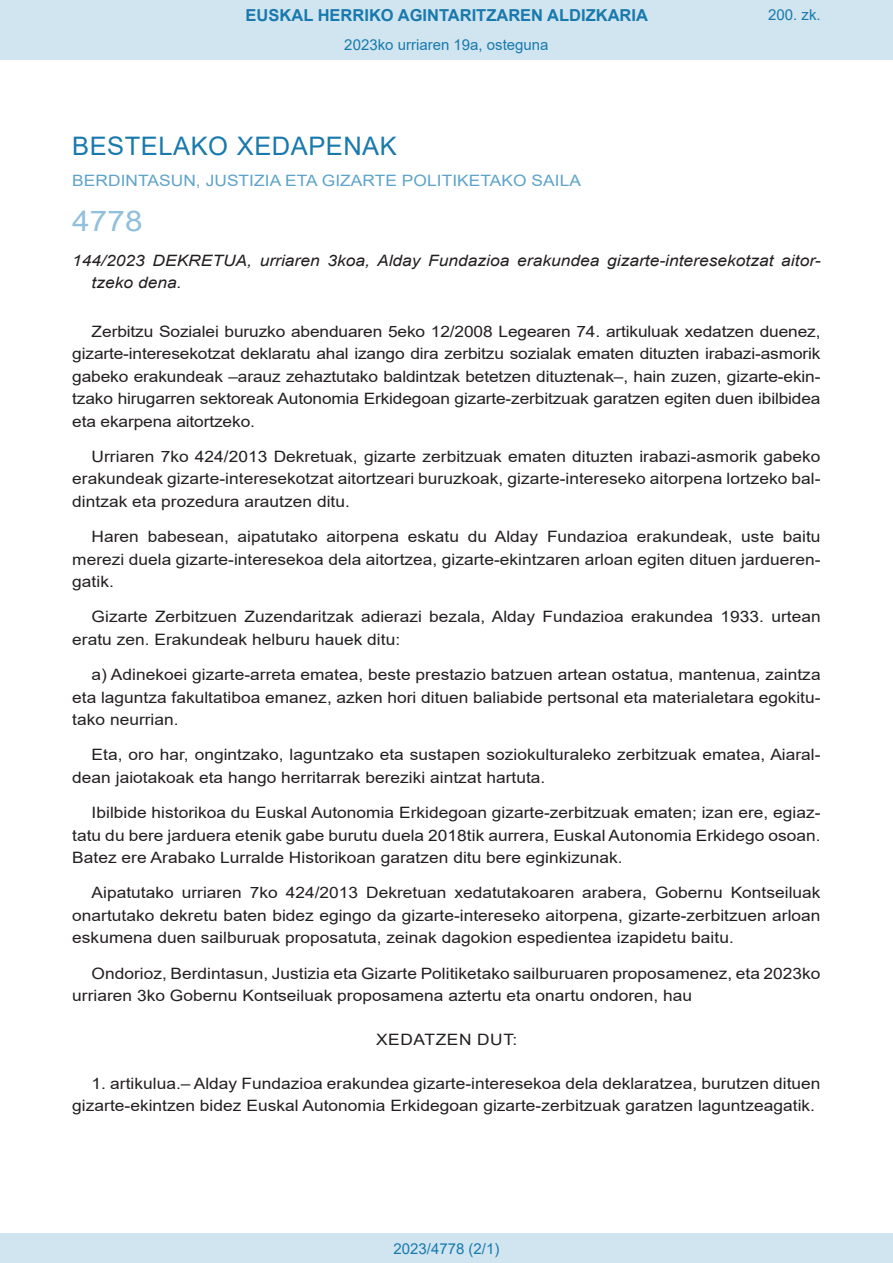
<style>
.page{position:relative;width:893px;height:1263px;background:#fff}
.page>*{position:absolute;margin:0;border:0;box-sizing:border-box;transform-origin:0 0}
.BOPVOrden{font:28.5px "Arial";color:#90c0db;scale:1.11 1}
.BOPVSeccion{font:25.5px "Arial";letter-spacing:.02em;color:#1879ad}
.t1{font:700 16.5px "Arial";color:#1879ad}
.BOPVDetalle{font:15.6px/22.5px "Arial";color:#231f20;text-align:justify;scale:1.11 1}
.BOPVTitulo{font:italic 15.6px/22.5px "Arial";color:#231f20;scale:1.11 1}
.BOPVOrganismo{font:15.6px "Arial";letter-spacing:.005em;color:#5ea4ca;scale:1.11 1}
.BOPVClave{font:15.6px "Arial";letter-spacing:.035em;color:#231f20;scale:1.11 1}
.Paginacion_Centro{font:15px "Arial";color:#1879ad}
</style>
<div class="page">
<div style="left:0;top:0;width:893px;height:60px;background:#d0e5f0"></div>
<div style="left:0;top:1233px;width:893px;height:30px;background:#d0e5f0"></div>
<p class="t1" style="left:246px;top:3px;width:404px">EUSKAL HERRIKO AGINTARITZAREN ALDIZKARIA</p>
<p class="Paginacion_Centro" style="left:344px;top:35px;width:206px">2023ko urriaren 19a, osteguna</p>
<p class="Paginacion_Centro" style="left:768px;top:5px;width:54px">200. zk.</p>
<p class="BOPVSeccion" style="left:72px;top:128px;width:326px">BESTELAKO XEDAPENAK</p>
<p class="BOPVOrganismo" style="left:72px;top:170px;width:460px">BERDINTASUN, JUSTIZIA ETA GIZARTE POLITIKETAKO SAILA</p>
<p class="BOPVOrden" style="left:72px;top:201px;width:65px">4778</p>
<p class="BOPVTitulo" style="left:92px;top:249px;width:658px;text-indent:-19px">144/2023 DEKRETUA, urriaren 3koa, Alday Fundazioa erakundea gizarte-interesekotzat aitor&shy;tzeko dena.</p>
<p class="BOPVDetalle" style="left:72px;top:320px;width:676px;text-indent:19px">Zerbitzu Sozialei buruzko abenduaren 5eko 12/2008 Legearen 74. artikuluak xedatzen duenez, gizarte-interesekotzat deklaratu ahal izango dira zerbitzu sozialak ematen dituzten irabazi-asmorik gabeko erakundeak –arauz zehaztutako baldintzak betetzen dituztenak–, hain zuzen, gizarte-ekin&shy;tzako hirugarren sektoreak Autonomia Erkidegoan gizarte-zerbitzuak garatzen egiten duen ibilbidea eta ekarpena aitortzeko.</p>
<p class="BOPVDetalle" style="left:72px;top:445px;width:676px;text-indent:19px">Urriaren 7ko 424/2013 Dekretuak, gizarte zerbitzuak ematen dituzten irabazi-asmorik gabeko erakundeak gizarte-interesekotzat aitortzeari buruzkoak, gizarte-intereseko aitorpena lortzeko bal&shy;dintzak eta prozedura arautzen ditu.</p>
<p class="BOPVDetalle" style="left:72px;top:525px;width:676px;text-indent:19px">Haren babesean, aipatutako aitorpena eskatu du Alday Fundazioa erakundeak, uste baitu merezi duela gizarte-interesekoa dela aitortzea, gizarte-ekintzaren arloan egiten dituen jardueren&shy;gatik.</p>
<p class="BOPVDetalle" style="left:72px;top:605px;width:676px;text-indent:19px">Gizarte Zerbitzuen Zuzendaritzak adierazi bezala, Alday Fundazioa erakundea 1933. urtean eratu zen. Erakundeak helburu hauek ditu:</p>
<p class="BOPVDetalle" style="left:72px;top:663px;width:676px;text-indent:19px">a) Adinekoei gizarte-arreta ematea, beste prestazio batzuen artean ostatua, mantenua, zaintza eta laguntza fakultatiboa emanez, azken hori dituen baliabide pertsonal eta materialetara egokitu&shy;tako neurrian.</p>
<p class="BOPVDetalle" style="left:72px;top:743px;width:676px;text-indent:19px">Eta, oro har, ongintzako, laguntzako eta sustapen soziokulturaleko zerbitzuak ematea, Aiaral&shy;dean jaiotakoak eta hango herritarrak bereziki aintzat hartuta.</p>
<p class="BOPVDetalle" style="left:72px;top:801px;width:676px;text-indent:19px">Ibilbide historikoa du Euskal Autonomia Erkidegoan gizarte-zerbitzuak ematen; izan ere, egiaz&shy;tatu du bere jarduera etenik gabe burutu duela 2018tik aurrera, Euskal Autonomia Erkidego osoan.<br>Batez ere Arabako Lurralde Historikoan garatzen ditu bere eginkizunak.</p>
<p class="BOPVDetalle" style="left:72px;top:881px;width:676px;text-indent:19px">Aipatutako urriaren 7ko 424/2013 Dekretuan xedatutakoaren arabera, Gobernu Kontseiluak onartutako dekretu baten bidez egingo da gizarte-intereseko aitorpena, gizarte-zerbitzuen arloan eskumena duen sailburuak proposatuta, zeinak dagokion espedientea izapidetu baitu.</p>
<p class="BOPVDetalle" style="left:72px;top:962px;width:676px;text-indent:19px">Ondorioz, Berdintasun, Justizia eta Gizarte Politiketako sailburuaren proposamenez, eta 2023ko urriaren 3ko Gobernu Kontseiluak proposamena aztertu eta onartu ondoren, hau</p>
<p class="BOPVClave" style="left:376px;top:1029px;width:129px">XEDATZEN DUT:</p>
<p class="BOPVDetalle" style="left:72px;top:1072px;width:676px;text-indent:19px">1. artikulua.– Alday Fundazioa erakundea gizarte-interesekoa dela deklaratzea, burutzen dituen gizarte-ekintzen bidez Euskal Autonomia Erkidegoan gizarte-zerbitzuak garatzen laguntzeagatik.</p>
<p class="Paginacion_Centro" style="left:393px;top:1238px;width:107px">2023/4778 (2/1)</p>
</div>
